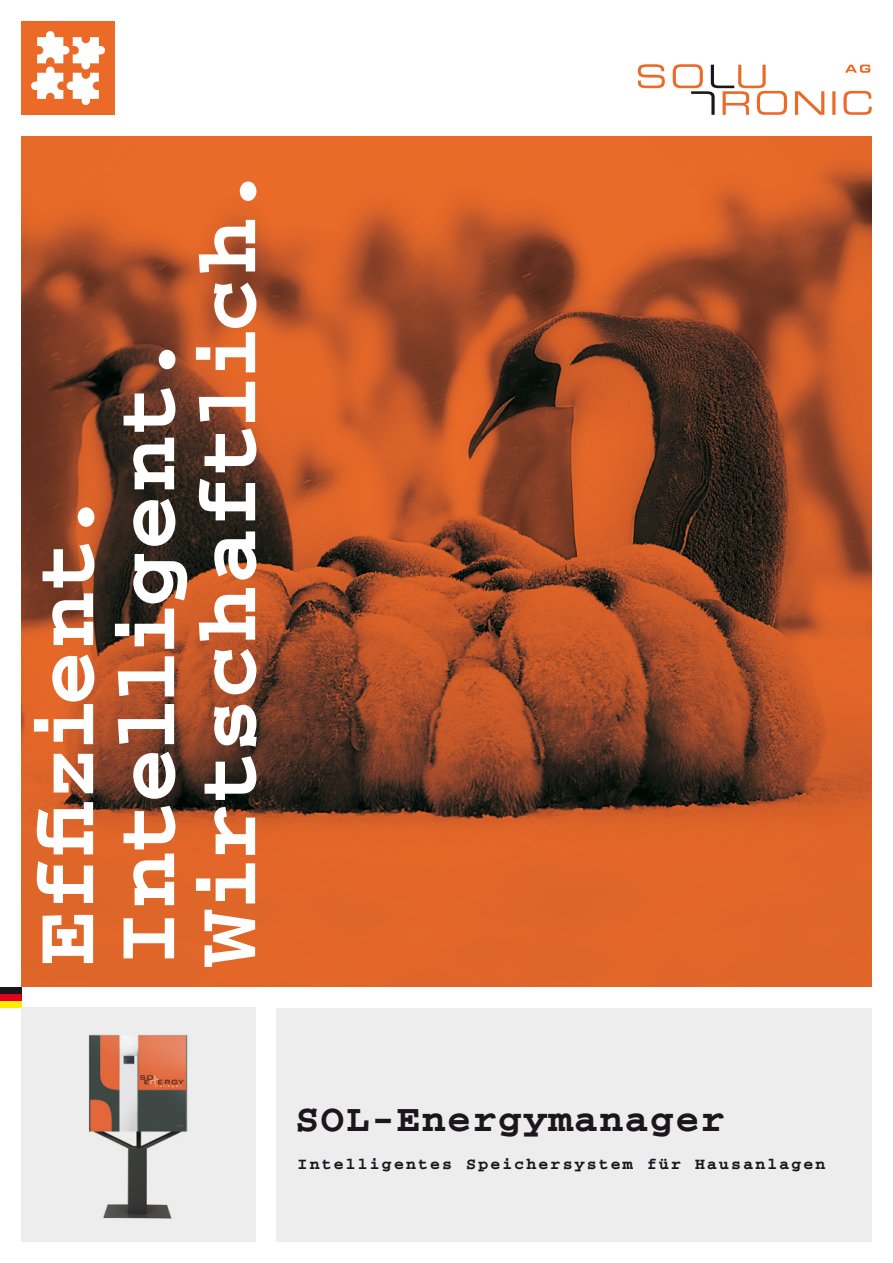
<style>
.page{position:relative;width:893px;height:1263px;background:#fff}
.page>*{position:absolute;margin:0;border:0;box-sizing:border-box;transform-origin:0 0}
.t1{font:700 90px/81px "Courier";letter-spacing:.01em;color:#fff}
.t2{font:700 39px "Courier";letter-spacing:.05em;color:#1a171c}
.t3{font:700 16.5px "Courier";letter-spacing:.13em;color:#1a171c}
</style>
<div class="page">
<div style="left:0;top:987px;width:21px;height:21px;background:#e2001a"></div>
<div style="left:0;top:1001px;width:21px;height:7px;background:#ffed00"></div>
<div style="left:0;top:987px;width:21px;height:7px;background:#1a171c"></div>
<img style="left:21px;top:1008px;width:234px;height:234px">
<img style="left:21px;top:136px;width:851px;height:850px">
<div style="left:276px;top:1008px;width:596px;height:234px;background:#ededee"></div>
<svg style="left:638px;top:64px;width:234px;height:51px"></svg>
<div style="left:21px;top:21px;width:94px;height:94px;background:#eb6a28"></div>
<svg style="left:31px;top:31px;width:74px;height:74px"></svg>
<h1 class="t1" style="left:28px;top:965px;width:803px;rotate:-90deg">Effizient.<br>Intelligent.<br>Wirtschaftlich.</h1>
<h2 class="t2" style="left:296px;top:1100px;width:431px">SOL-Energymanager</h2>
<p class="t3" style="left:298px;top:1156px;width:529px">Intelligentes Speichersystem für Hausanlagen</p>
</div>
